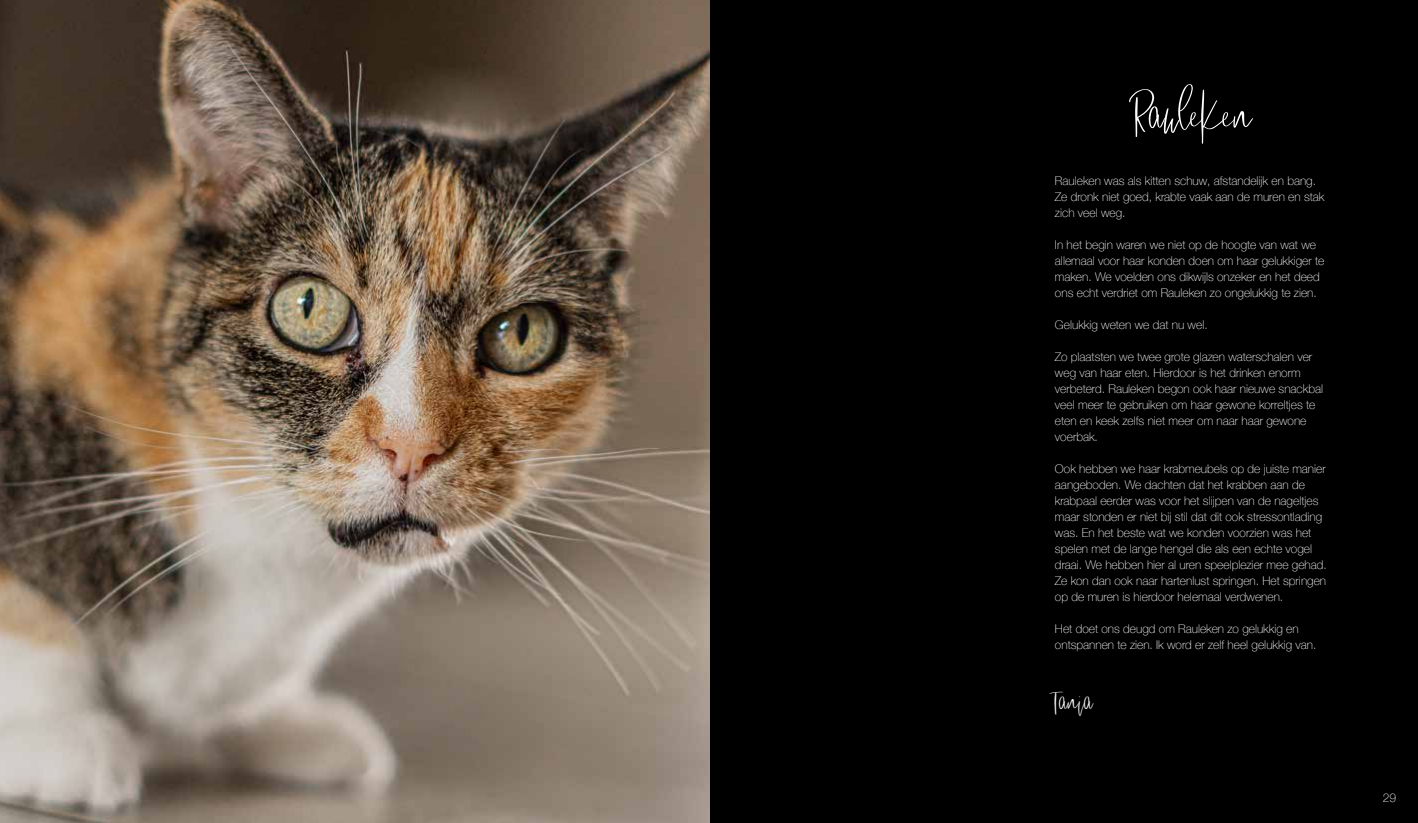
<style>
.page{position:relative;width:1418px;height:823px;background:#fff}
.page>*{position:absolute;margin:0;border:0;box-sizing:border-box;transform-origin:0 0}
.t1{font:69px "Esther Alt";color:#fff}
.t2{font:40px "Esther Alt";color:#fff}
.t3{font:100 12px/16px "Helvetica Neue";color:#fff}
</style>
<div class="page">
<div style="left:0;top:0;width:1417px;height:822px;background:#000"></div>
<img style="left:0;top:0;width:709px;height:822px">
<h1 class="t1" style="left:1135px;top:65px;width:118px">Rauleken</h1>
<p class="t3" style="left:1054px;top:172px;width:271px">Rauleken was als kitten schuw, afstandelijk en bang.<br>Ze dronk niet goed, krabte vaak aan de muren en stak zich veel weg.</p>
<p class="t3" style="left:1054px;top:236px;width:271px">In het begin waren we niet op de hoogte van wat we allemaal voor haar konden doen om haar gelukkiger te maken. We voelden ons dikwijls onzeker en het deed ons echt verdriet om Rauleken zo ongelukkig te zien.</p>
<p class="t3" style="left:1054px;top:316px;width:154px">Gelukkig weten we dat nu wel.</p>
<p class="t3" style="left:1054px;top:348px;width:269px">Zo plaatsten we twee grote glazen waterschalen ver weg van haar eten. Hierdoor is het drinken enorm verbeterd. Rauleken begon ook haar nieuwe snackbal veel meer te gebruiken om haar gewone korreltjes te eten en keek zelfs niet meer om naar haar gewone voerbak.</p>
<p class="t3" style="left:1054px;top:460px;width:273px">Ook hebben we haar krabmeubels op de juiste manier aangeboden. We dachten dat het krabben aan de krabpaal eerder was voor het slijpen van de nageltjes maar stonden er niet bij stil dat dit ook stressontlading was. En het beste wat we konden voorzien was het spelen met de lange hengel die als een echte vogel draai. We hebben hier al uren speelplezier mee gehad.<br>Ze kon dan ook naar hartenlust springen. Het springen op de muren is hierdoor helemaal verdwenen.</p>
<p class="t3" style="left:1054px;top:620px;width:263px">Het doet ons deugd om Rauleken zo gelukkig en ontspannen te zien. Ik word er zelf heel gelukkig van.</p>
<h2 class="t2" style="left:1054px;top:671px;width:40px">Tania</h2>
<p class="t3" style="left:1382px;top:789px;width:15px">29</p>
</div>
